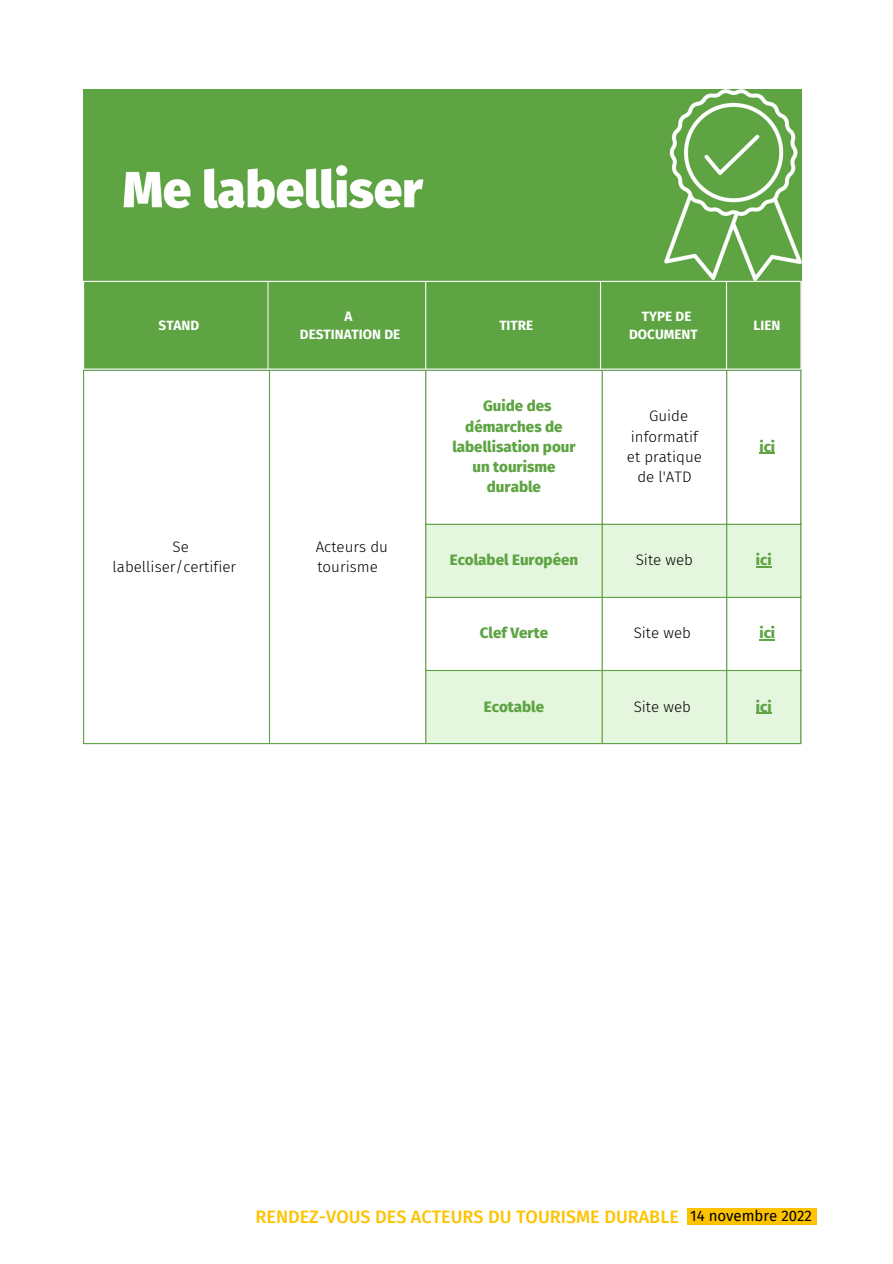
<style>
.page{position:relative;width:893px;height:1264px;background:#fff}
.page>*{position:absolute;margin:0;border:0;box-sizing:border-box;transform-origin:0 0}
.t1{font:500 18px "Fira Sans";color:#fdc300}
.t2{font:800 15.15px/20.2px "Fira Sans";color:#5ea443;text-align:center}
.t3{font:300 15.15px/20.2px "Fira Sans";color:#000}
.t4{font:700 13.5px/18px "Fira Sans";color:#fff;text-align:center}
.s1{font-weight:400;font-size:15px;color:#000}
</style>
<div class="page">
<img style="left:83px;top:89px;width:718px;height:191px">
<svg style="left:426px;top:525px;width:374px;height:218px;fill:#e5f6de"></svg>
<svg style="left:759px;top:453px;width:16px;height:1px"></svg>
<svg style="left:755px;top:566px;width:16px;height:1px"></svg>
<svg style="left:759px;top:639px;width:16px;height:1px"></svg>
<svg style="left:755px;top:712px;width:16px;height:1px"></svg>
<hr style="left:83px;top:371px;width:1px;height:372px;background:#5ea443">
<hr style="left:269px;top:371px;width:1px;height:372px;background:#5ea443">
<hr style="left:425px;top:371px;width:1px;height:372px;background:#5ea443">
<hr style="left:601px;top:371px;width:1px;height:372px;background:#5ea443">
<hr style="left:726px;top:371px;width:1px;height:372px;background:#5ea443">
<hr style="left:800px;top:371px;width:1px;height:372px;background:#5ea443">
<hr style="left:83px;top:369px;width:718px;height:2px;background:#5ea443">
<hr style="left:425px;top:523px;width:376px;height:2px;background:#5ea443">
<hr style="left:425px;top:597px;width:376px;height:1px;background:#5ea443">
<hr style="left:425px;top:670px;width:376px;height:1px;background:#5ea443">
<hr style="left:83px;top:743px;width:718px;height:1px;background:#5ea443">
<div style="left:84px;top:282px;width:716px;height:86px;background:#5ea443"></div>
<hr style="left:267px;top:282px;width:1px;height:86px;background:#fff">
<hr style="left:425px;top:282px;width:1px;height:86px;background:#fff">
<hr style="left:600px;top:282px;width:1px;height:86px;background:#fff">
<hr style="left:726px;top:282px;width:1px;height:86px;background:#fff">
<div style="left:687px;top:1208px;width:130px;height:17px;background:#fdc300"></div>
<p class="t4" style="left:159px;top:317px;width:42px">STAND</p>
<p class="t4" style="left:300px;top:308px;width:102px">A<br>DESTINATION DE</p>
<p class="t4" style="left:499px;top:317px;width:35px">TITRE</p>
<p class="t4" style="left:629px;top:308px;width:70px">TYPE DE<br>DOCUMENT</p>
<p class="t4" style="left:753px;top:317px;width:28px">LIEN</p>
<p class="t3" style="left:113px;top:536px;width:125px;text-indent:60px">Se labelliser/certifier</p>
<p class="t3" style="left:316px;top:536px;width:74px">Acteurs du tourisme</p>
<p class="t2" style="left:452px;top:396px;width:125px">Guide des démarches de labellisation pour un tourisme durable</p>
<p class="t3" style="left:627px;top:406px;width:77px;text-align:center">Guide informatif et pratique de l'ATD</p>
<p class="t2" style="left:759px;top:436px;width:17px">ici</p>
<p class="t2" style="left:449px;top:550px;width:130px">Ecolabel Européen</p>
<p class="t3" style="left:635px;top:550px;width:59px">Site web</p>
<p class="t2" style="left:755px;top:550px;width:17px">ici</p>
<p class="t2" style="left:480px;top:623px;width:70px">Clef Verte</p>
<p class="t3" style="left:633px;top:623px;width:59px">Site web</p>
<p class="t2" style="left:759px;top:623px;width:17px">ici</p>
<p class="t2" style="left:484px;top:696px;width:62px">Ecotable</p>
<p class="t3" style="left:633px;top:696px;width:59px">Site web</p>
<p class="t2" style="left:755px;top:696px;width:17px">ici</p>
<p class="t1" style="left:255px;top:1205px;width:558px">RENDEZ-VOUS DES ACTEURS DU TOURISME DURABLE <span class="s1">14 novembre 2022</span></p>
</div>
